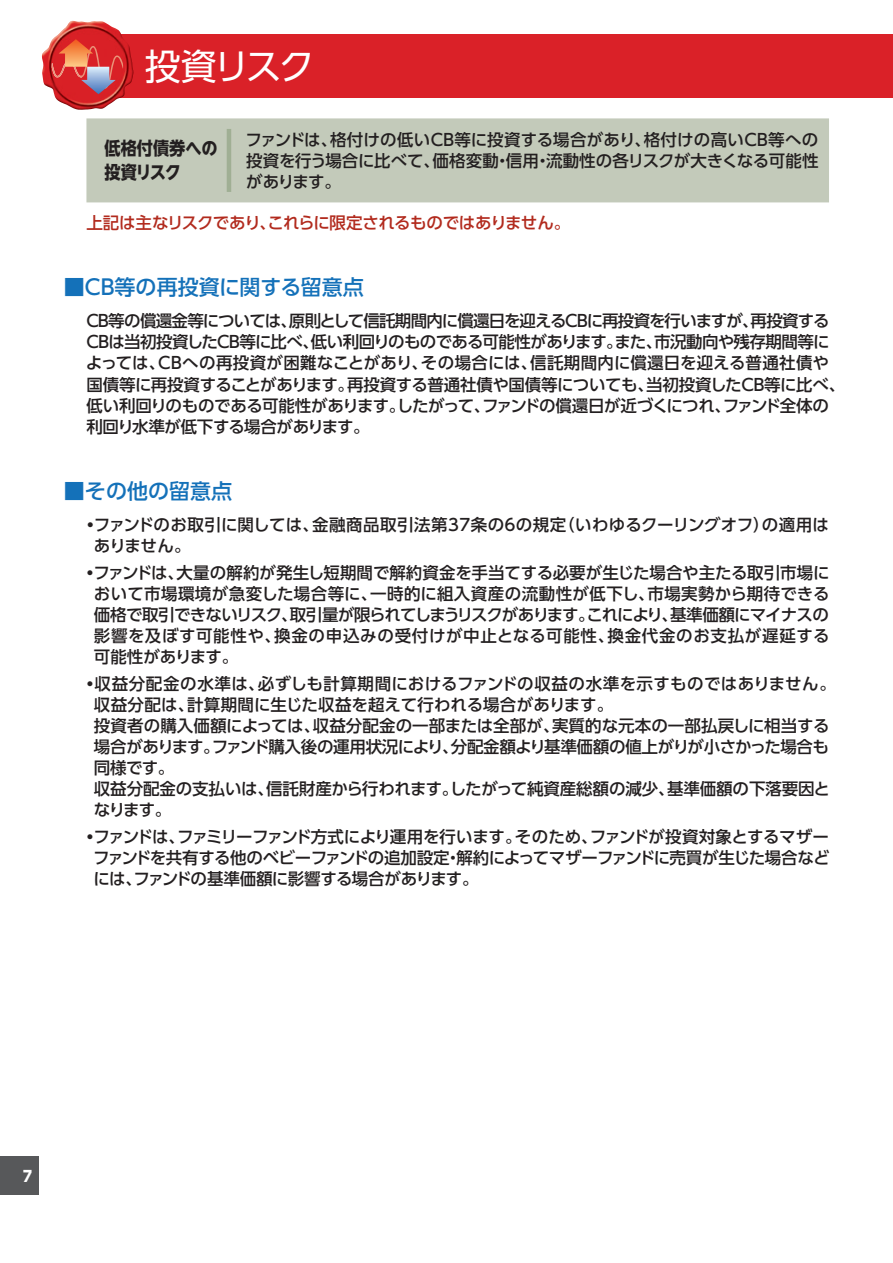
<style>
.page{position:relative;width:893px;height:1263px;background:#fff}
.page>*{position:absolute;margin:0;border:0;box-sizing:border-box;transform-origin:0 0}
.t1{font:36px "UD Shin Go Pro";letter-spacing:-.085em;color:#fff}
.t2{font:500 21px "UD Shin Go Pro";color:#1471b9}
.t3{font:700 18px/24px "UD Shin Go NT Pro";letter-spacing:-.005em;color:#231f20;scale:.9 1}
.t4{font:500 16.5px/21px "UD Shin Go Pro";letter-spacing:-.02em;color:#231f20;text-align:justify}
.t5{font:500 16.5px/21px "UD Shin Go Pro";letter-spacing:-.04em;color:#231f20}
.t6{font:500 16.5px/21px "UD Shin Go Pro";letter-spacing:.01em;color:#231f20}
.t7{font:500 16.5px "UD Shin Go Pro";letter-spacing:-.03em;color:#b22b1e}
.t8{font:800 15px "UD Shin Go Pro";color:#fff;scale:.9 1}
.s1{font-weight:700}
</style>
<div class="page">
<div style="left:0;top:1157px;width:38px;height:38px;background:#57585a"></div>
<div style="left:86px;top:118px;width:743px;height:84px;background:#c3caba"></div>
<hr style="left:227px;top:129px;width:4px;height:63px;background:#a0af94">
<div style="left:83px;top:34px;width:810px;height:64px;background:#da2128"></div>
<img style="left:42px;top:21px;width:29px;height:79px">
<img style="left:52px;top:46px;width:71px;height:43px">
<svg style="left:59px;top:39px;width:57px;height:55px"></svg>
<h1 class="t1" style="left:145px;top:37px;width:171px">投資リスク</h1>
<p class="t3" style="left:104px;top:136px;width:127px">低格付債券への投資リスク</p>
<p class="t4" style="left:246px;top:128px;width:574px">ファンドは、格付けの低いＣＢ等に投資する場合があり、格付けの高いＣＢ等への投資を行う場合に比べて、価格変動・信用・流動性の各リスクが大きくなる可能性があります。</p>
<p class="t7" style="left:86px;top:209px;width:485px">上記は主なリスクであり、これらに限定されるものではありません。</p>
<p class="t2" style="left:64px;top:270px;width:301px">■CB等の再投資に関する留意点</p>
<p class="t5" style="left:84px;top:310px;width:762px">ＣＢ等の償還金等については、原則として信託期間内に償還日を迎えるＣＢに再投資を行いますが、再投資するＣＢは当初投資したＣＢ等に比べ、低い利回りのものである可能性があります。また、市況動向や残存期間等によっては、ＣＢへの再投資が困難なことがあり、その場合には、信託期間内に償還日を迎える普通社債や国債等に再投資することがあります。再投資する普通社債や国債等についても、当初投資したＣＢ等に比べ、低い利回りのものである可能性があります。したがって、ファンドの償還日が近づくにつれ、ファンド全体の利回り水準が低下する場合があります。</p>
<p class="t2" style="left:64px;top:474px;width:170px">■その他の留意点</p>
<p class="t6" style="left:94px;top:514px;width:737px;text-indent:-12px"><span class="s1">・</span>ファンドのお取引に関しては、金融商品取引法第37条の６の規定（いわゆるクーリングオフ）の適用はありません。</p>
<p class="t4" style="left:94px;top:562px;width:737px;text-indent:-12px"><span class="s1">・</span>ファンドは、大量の解約が発生し短期間で解約資金を手当てする必要が生じた場合や主たる取引市場において市場環境が急変した場合等に、一時的に組入資産の流動性が低下し、市場実勢から期待できる価格で取引できないリスク、取引量が限られてしまうリスクがあります。これにより、基準価額にマイナスの影響を及ぼす可能性や、換金の申込みの受付けが中止となる可能性、換金代金のお支払が遅延する可能性があります。</p>
<p class="t4" style="left:94px;top:673px;width:743px;text-align:left;text-indent:-12px"><span class="s1">・</span>収益分配金の水準は、必ずしも計算期間におけるファンドの収益の水準を示すものではありません。収益分配は、計算期間に生じた収益を超えて行われる場合があります。<br>投資者の購入価額によっては、収益分配金の一部または全部が、実質的な元本の一部払戻しに相当する場合があります。ファンド購入後の運用状況により、分配金額より基準価額の値上がりが小さかった場合も同様です。<br>収益分配金の支払いは、信託財産から行われます。したがって純資産総額の減少、基準価額の下落要因となります。</p>
<p class="t4" style="left:93px;top:826px;width:738px;text-indent:-11px"><span class="s1">・</span>ファンドは、ファミリーファンド方式により運用を行います。そのため、ファンドが投資対象とするマザーファンドを共有する他のベビーファンドの追加設定・解約によってマザーファンドに売買が生じた場合などには、ファンドの基準価額に影響する場合があります。</p>
<p class="t8" style="left:23px;top:1163px;width:11px">7</p>
</div>
